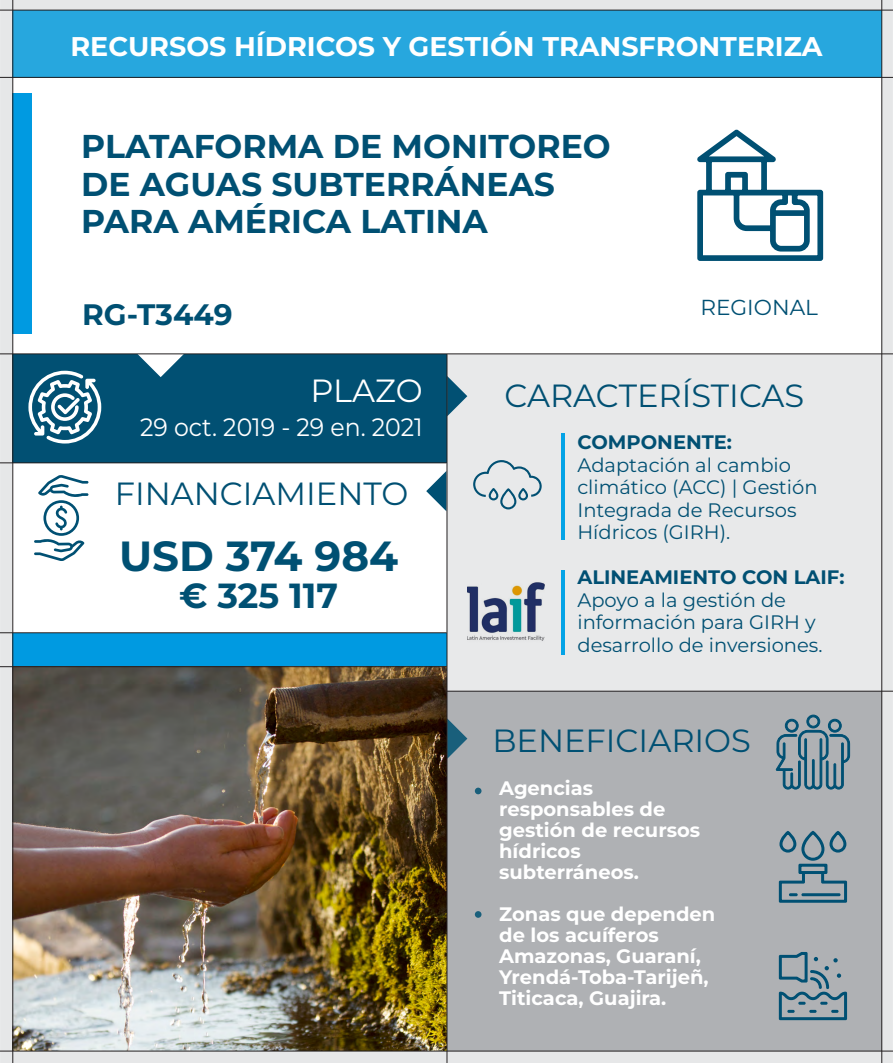
<style>
.page{position:relative;width:893px;height:1063px;background:#e6e7e8}
.page>*{position:absolute;margin:0;border:0;box-sizing:border-box;transform-origin:0 0}
.t1{font:700 42.15px "Montserrat";color:#005073}
.t2{font:700 34.95px "Montserrat";color:#005073}
.t3{font:700 33px/37.5px "Montserrat";color:#005073}
.t4{font:32.1px "Montserrat";color:#005073}
.t5{font:32.1px "Montserrat";color:#015073}
.t6{font:32.1px "Montserrat";letter-spacing:-.005em;color:#fff}
.t7{font:700 29.55px "Montserrat";color:#005073}
.t8{font:700 27px "Montserrat";color:#fff}
.t9{font:25.05px "Montserrat";color:#fff;scale:.94 1}
.t10{font:21.75px "Montserrat";color:#005073}
.t11{font:19.5px/22.5px "Montserrat";color:#015073}
.t12{font:700 19.5px/21px "Montserrat";color:#fff}
.s1{font-weight:700}
</style>
<div class="page">
<div style="left:447px;top:354px;width:434px;height:409px;background:#e8e9ea"></div>
<div style="left:447px;top:691px;width:434px;height:360px;background:#afb1b4"></div>
<div style="left:13px;top:77px;width:869px;height:277px;background:#fff"></div>
<div style="left:13px;top:354px;width:434px;height:109px;background:#015073"></div>
<div style="left:13px;top:463px;width:434px;height:170px;background:#fff"></div>
<div style="left:13px;top:633px;width:434px;height:34px;background:#009ae1"></div>
<img style="left:13px;top:667px;width:434px;height:384px">
<div style="left:13px;top:93px;width:19px;height:241px;background:#009ae1"></div>
<svg style="left:448px;top:377px;width:19px;height:39px"></svg>
<svg style="left:138px;top:355px;width:45px;height:22px"></svg>
<hr style="left:561px;top:433px;width:3px;height:107px;background:#04a3e6">
<hr style="left:561px;top:570px;width:3px;height:84px;background:#04a3e6">
<svg style="left:473px;top:460px;width:69px;height:49px"></svg>
<div style="left:13px;top:10px;width:869px;height:67px;background:#27a7de"></div>
<svg style="left:28px;top:371px;width:73px;height:73px"></svg>
<svg style="left:426px;top:471px;width:20px;height:40px"></svg>
<svg style="left:448px;top:719px;width:19px;height:39px"></svg>
<svg style="left:34px;top:475px;width:54px;height:86px"></svg>
<hr style="left:0;top:77px;width:893px;height:1px;background:#231f20">
<hr style="left:447px;top:691px;width:446px;height:1px;background:#231f20">
<hr style="left:0;top:354px;width:893px;height:1px;background:#231f20">
<hr style="left:0;top:462px;width:447px;height:1px;background:#231f20">
<hr style="left:0;top:632px;width:447px;height:1px;background:#231f20">
<hr style="left:0;top:666px;width:447px;height:1px;background:#231f20">
<hr style="left:0;top:10px;width:893px;height:1px;background:#231f20">
<hr style="left:0;top:1051px;width:893px;height:1px;background:#231f20">
<hr style="left:447px;top:354px;width:1px;height:709px;background:#231f20">
<hr style="left:12px;top:0;width:1px;height:1063px;background:#231f20">
<hr style="left:881px;top:0;width:1px;height:1063px;background:#231f20">
<svg style="left:775px;top:714px;width:76px;height:76px"></svg>
<svg style="left:475px;top:788px;width:6px;height:6px"></svg>
<div style="left:475px;top:911px;width:6px;height:7px;background:#195f7b;border-radius:50%"></div>
<svg style="left:697px;top:129px;width:127px;height:132px"></svg>
<svg style="left:778px;top:830px;width:70px;height:73px"></svg>
<div style="left:801px;top:893px;width:39px;height:3px;border:2px solid #005073"></div>
<svg style="left:778px;top:952px;width:70px;height:69px"></svg>
<img style="left:468px;top:582px;width:77px;height:59px">
<p class="t8" style="left:70px;top:28px;width:754px">RECURSOS HÍDRICOS Y GESTIÓN TRANSFRONTERIZA</p>
<p class="t3" style="left:81px;top:127px;width:531px">PLATAFORMA DE MONITOREO<br>DE AGUAS SUBTERRÁNEAS<br>PARA AMÉRICA LATINA</p>
<p class="t7" style="left:82px;top:295px;width:152px">RG-T3449</p>
<p class="t10" style="left:700px;top:293px;width:119px">REGIONAL</p>
<p class="t6" style="left:311px;top:369px;width:114px">PLAZO</p>
<p class="t9" style="left:140px;top:410px;width:302px">29 oct. 2019 - 29 en. 2021</p>
<p class="t4" style="left:115px;top:473px;width:295px">FINANCIAMIENTO</p>
<p class="t1" style="left:119px;top:527px;width:281px">USD 374 984</p>
<p class="t2" style="left:179px;top:572px;width:161px">€ 325 117</p>
<p class="t5" style="left:505px;top:374px;width:301px">CARACTERÍSTICAS</p>
<p class="t11" style="left:577px;top:430px;width:242px"><span class="s1">COMPONENTE:<br></span>Adaptación al cambio climático (ACC) | Gestión<br>Integrada de Recursos<br>Hídricos (GIRH).</p>
<p class="t11" style="left:577px;top:565px;width:269px"><span class="s1">ALINEAMIENTO CON LAIF:<br></span>Apoyo a la gestión de información para GIRH y desarrollo de inversiones.</p>
<p class="t4" style="left:492px;top:719px;width:260px">BENEFICIARIOS</p>
<p class="t12" style="left:499px;top:777px;width:203px">Agencias responsables de gestión de recursos hídricos subterráneos.</p>
<p class="t12" style="left:499px;top:903px;width:218px">Zonas que dependen de los acuíferos<br>Amazonas, Guaraní,<br>Yrendá-Toba-Tarijeñ,<br>Titicaca, Guajira.</p>
</div>
